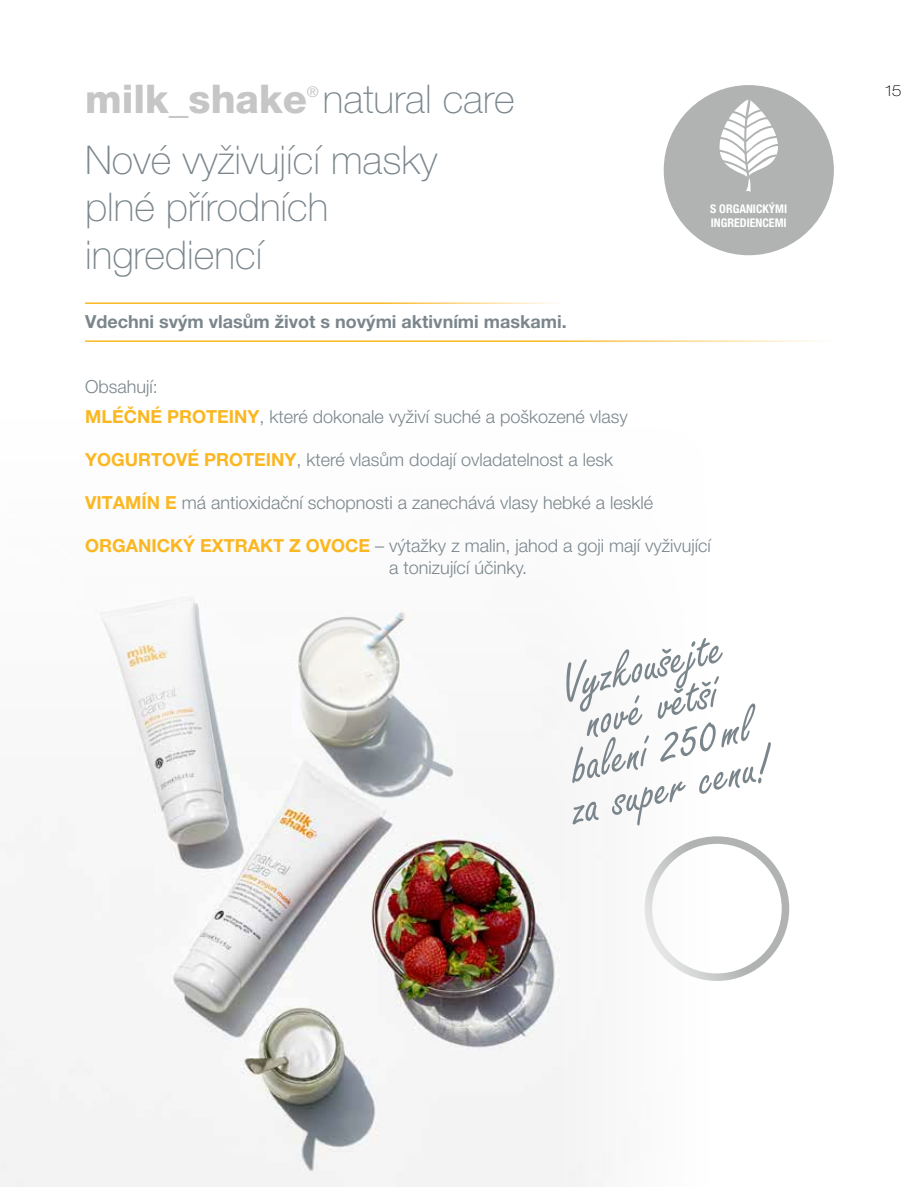
<style>
.page{position:relative;width:919px;height:1187px;background:#fff}
.page>*{position:absolute;margin:0;border:0;box-sizing:border-box;transform-origin:0 0}
.t1{font:55.5px/41.2px "Freestyle Scr DEE";color:#7b868c;text-align:center}
.t2{font:100 39.6px/47.5px "Helvetica Neue LT Pro";color:#7b868c}
.t3{font:300 18px/30.2px "Helvetica Neue LT Pro";color:#7b868c}
.t4{font:700 18px "Helvetica Neue LT Pro";color:#7b868c}
.t5{font:100 expanded 15px "Helvetica Neue LT Pro";color:#000}
.t6{font:14.85px "Helvetica Neue LT Pro";color:#c6c6c6}
.t7{font:700 condensed 12px/14px "Helvetica Neue LT Pro";color:#fff}
.s1{font-weight:800;color:#c6c6c6}
.s2{font-weight:700;color:#fab721}
</style>
<div class="page">
<img style="left:0;top:598px;width:708px;height:588px">
<hr style="left:85px;top:340px;width:752px;height:2px;background:#fab721">
<hr style="left:85px;top:302px;width:481px;height:2px;background:#fab721">
<div style="left:644px;top:836px;width:145px;height:144px;border:8px solid #b0b3b2;border-radius:50%"></div>
<div style="left:663px;top:85px;width:170px;height:170px;background:#b0b3b2;border-radius:50%"></div>
<svg style="left:719px;top:99px;width:59px;height:93px"></svg>
<h2 class="t2" style="left:85px;top:75px;width:431px"><span class="s1">milk_shake</span> natural care</h2>
<p class="t6" style="left:307px;top:83px;width:13px">®</p>
<p class="t5" style="left:885px;top:81px;width:18px">15</p>
<h2 class="t2" style="left:85px;top:136px;width:354px">Nové vyživující masky plné přírodních ingrediencí</h2>
<p class="t4" style="left:85px;top:310px;width:483px">Vdechni svým vlasům život s novými aktivními maskami.</p>
<p class="t7" style="left:710px;top:201px;width:78px">S ORGANICKÝMI<br>INGREDIENCEMI</p>
<p class="t3" style="left:85px;top:370px;width:544px">Obsahují:<br><span class="s2">MLÉČNÉ PROTEINY</span>, které dokonale vyživí suché a poškozené vlasy</p>
<p class="t3" style="left:85px;top:444px;width:529px"><span class="s2">YOGURTOVÉ PROTEINY</span>, které vlasům dodají ovladatelnost a lesk</p>
<p class="t3" style="left:85px;top:487px;width:569px"><span class="s2">VITAMÍN E</span> má antioxidační schopnosti a zanechává vlasy hebké a lesklé</p>
<p class="t3" style="left:389px;top:534px;width:323px;line-height:21.6px;text-indent:-304px"><span class="s2">ORGANICKÝ EXTRAKT Z OVOCE</span> – výtažky z malin, jahod a goji mají vyživující a tonizující účinky.</p>
<h1 class="t1" style="left:538px;top:671px;width:204px;rotate:-14deg">Vyzkoušejte nové větší balení 250 ml za super cenu!</h1>
</div>
